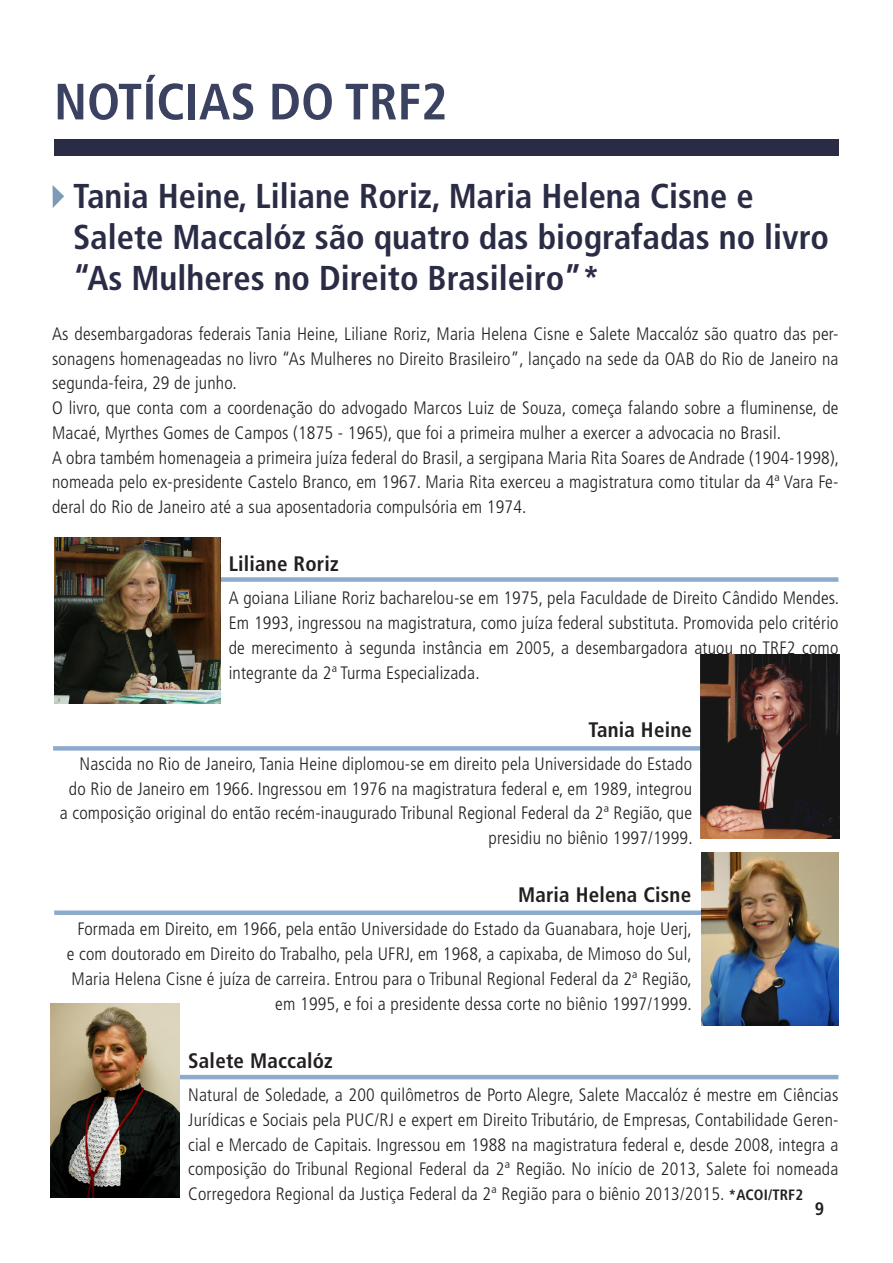
<style>
.page{position:relative;width:893px;height:1263px;background:#fff}
.page>*{position:absolute;margin:0;border:0;box-sizing:border-box;transform-origin:0 0}
.t1{font:condensed 51px "Frutiger 67 Bold";color:#3b4161}
.t2{font:condensed 34.5px/41.4px "Frutiger 67 Bold";color:#2a2c45}
.texto_padrão{font:condensed 21px "Frutiger 67 Bold";letter-spacing:.01em;color:#231f20}
.texto_padrão-2{font:condensed 18px/24.8px "Frutiger 47 Light";letter-spacing:.01em;color:#231f20;text-align:justify}
.t3{font:condensed 18px "Frutiger 67 Bold";color:#231f20}
.s1{font-family:"Frutiger 67 Bold";font-size:15px}
</style>
<div class="page">
<hr style="left:54px;top:1075px;width:784px;height:4px;background:#8eabcd">
<div style="left:54px;top:910px;width:784px;height:5px;background:#8eabcd"></div>
<div style="left:54px;top:139px;width:785px;height:17px;background:#2a2c45"></div>
<svg style="left:53px;top:185px;width:11px;height:23px"></svg>
<div style="left:54px;top:577px;width:784px;height:5px;background:#8eabcd"></div>
<img style="left:54px;top:538px;width:166px;height:165px">
<div style="left:53px;top:746px;width:784px;height:5px;background:#8eabcd"></div>
<img style="left:700px;top:654px;width:140px;height:184px">
<img style="left:702px;top:852px;width:137px;height:173px">
<img style="left:50px;top:1003px;width:130px;height:194px">
<p class="t1" style="left:54px;top:71px;width:395px">NOTÍCIAS DO TRF2</p>
<p class="t2" style="left:73px;top:175px;width:757px">Tania Heine, Liliane Roriz, Maria Helena Cisne e<br>Salete Maccalóz são quatro das biografadas no livro “As Mulheres no Direito Brasileiro”*</p>
<p class="texto_padrão-2" style="left:52px;top:321px;width:788px">As desembargadoras federais Tania Heine, Liliane Roriz, Maria Helena Cisne e Salete Maccalóz são quatro das per&shy;sonagens homenageadas no livro “As Mulheres no Direito Brasileiro”, lançado na sede da OAB do Rio de Janeiro na segunda-feira, 29 de junho.</p>
<p class="texto_padrão-2" style="left:52px;top:396px;width:788px">O livro, que conta com a coordenação do advogado Marcos Luiz de Souza, começa falando sobre a fluminense, de<br>Macaé, Myrthes Gomes de Campos (1875 - 1965), que foi a primeira mulher a exercer a advocacia no Brasil.</p>
<p class="texto_padrão-2" style="left:52px;top:445px;width:789px">A obra também homenageia a primeira juíza federal do Brasil, a sergipana Maria Rita Soares de Andrade (1904-1998), nomeada pelo ex-presidente Castelo Branco, em 1967. Maria Rita exerceu a magistratura como titular da 4ª Vara Fe&shy;deral do Rio de Janeiro até a sua aposentadoria compulsória em 1974.</p>
<p class="texto_padrão" style="left:229px;top:551px;width:111px">Liliane Roriz</p>
<p class="texto_padrão-2" style="left:229px;top:586px;width:612px">A goiana Liliane Roriz bacharelou-se em 1975, pela Faculdade de Direito Cândido Mendes.<br>Em 1993, ingressou na magistratura, como juíza federal substituta. Promovida pelo critério de merecimento à segunda instância em 2005, a desembargadora atuou no TRF2 como integrante da 2ª Turma Especializada.</p>
<p class="texto_padrão" style="left:588px;top:717px;width:105px">Tania Heine</p>
<p class="texto_padrão-2" style="left:60px;top:752px;width:634px;text-align:right">Nascida no Rio de Janeiro, Tania Heine diplomou-se em direito pela Universidade do Estado do Rio de Janeiro em 1966. Ingressou em 1976 na magistratura federal e, em 1989, integrou a composição original do então recém-inaugurado Tribunal Regional Federal da 2ª Região, que presidiu no biênio 1997/1999.</p>
<p class="texto_padrão" style="left:518px;top:882px;width:175px">Maria Helena Cisne</p>
<p class="texto_padrão-2" style="left:67px;top:917px;width:627px;text-align:right">Formada em Direito, em 1966, pela então Universidade do Estado da Guanabara, hoje Uerj, e com doutorado em Direito do Trabalho, pela UFRJ, em 1968, a capixaba, de Mimoso do Sul, Maria Helena Cisne é juíza de carreira. Entrou para o Tribunal Regional Federal da 2ª Região, em 1995, e foi a presidente dessa corte no biênio 1997/1999.</p>
<p class="texto_padrão" style="left:188px;top:1048px;width:146px">Salete Maccalóz</p>
<p class="texto_padrão-2" style="left:188px;top:1083px;width:652px">Natural de Soledade, a 200 quilômetros de Porto Alegre, Salete Maccalóz é mestre em Ciências Jurídicas e Sociais pela PUC/RJ e expert em Direito Tributário, de Empresas, Contabilidade Geren&shy;cial e Mercado de Capitais. Ingressou em 1988 na magistratura federal e, desde 2008, integra a composição do Tribunal Regional Federal da 2ª Região. No início de 2013, Salete foi nomeada Corregedora Regional da Justiça Federal da 2ª Região para o biênio 2013/2015. <span class="s1">*ACOI/TRF2</span></p>
<p class="t3" style="left:815px;top:1198px;width:11px">9</p>
</div>
